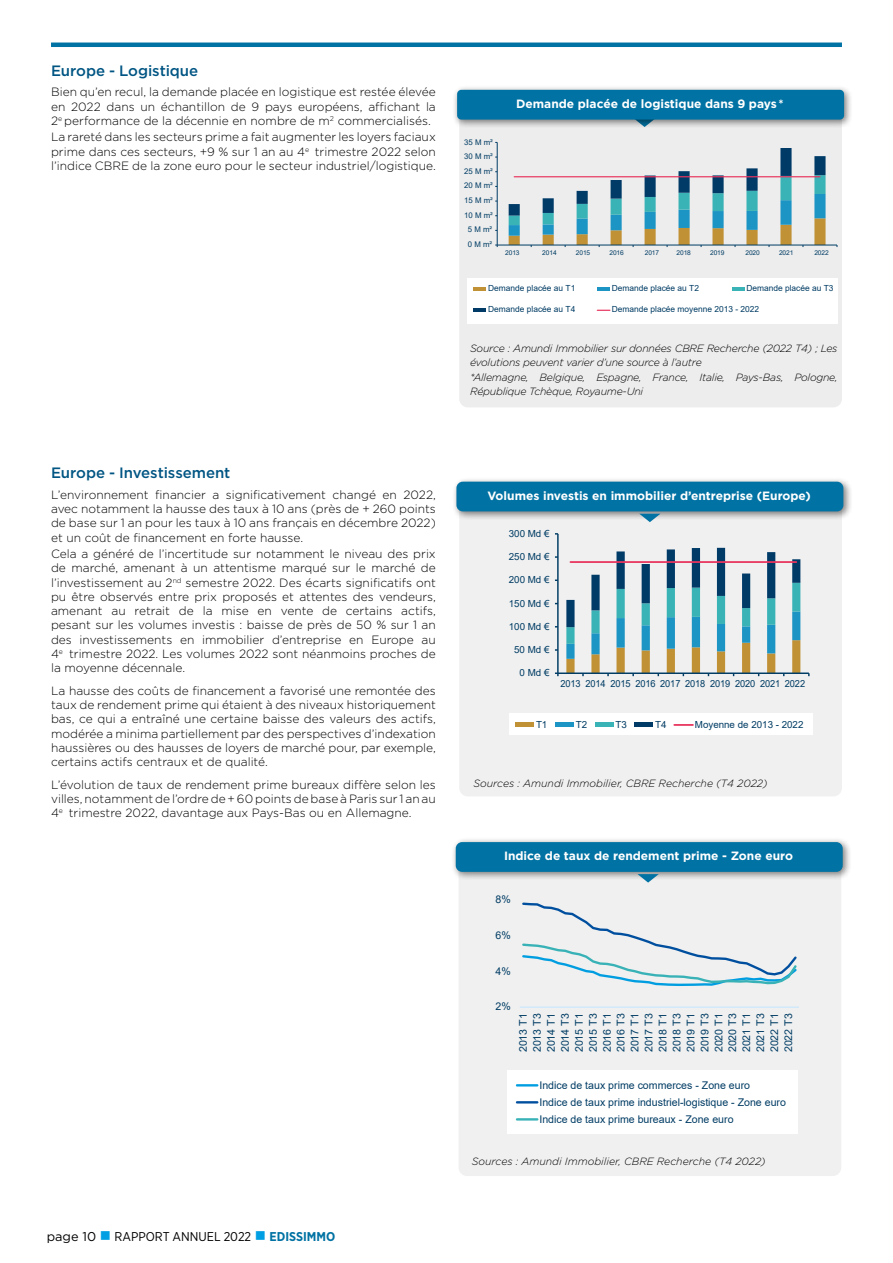
<style>
.page{position:relative;width:893px;height:1263px;background:#fff}
.page>*{position:absolute;margin:0;border:0;box-sizing:border-box;transform-origin:0 0}
.t1{font:500 15px "Gotham";letter-spacing:-.005em;color:#005583}
.t2{font:12.75px "Gotham Narrow";color:#000}
.t3{font:300 12px/14.2px "Gotham";color:#000;text-align:justify}
.t4{font:700 12px "Gotham";color:#fff}
.t5{font:10.65px/14px "Arial";color:#003c64;text-align:justify}
.t6{font:italic 300 10.5px/14.2px "Gotham";letter-spacing:-.02em;color:#000}
.t7{font:italic 300 10.5px "Gotham";color:#000}
.t8{font:9.75px "Arial";color:#003c64}
.t9{font:9.75px "Arial";color:#003c64;scale:.95 1}
.t10{font:8.4px "Arial";color:#003c64}
.t11{font:7.8px "Arial";color:#003c64}
.t12{font:6.6px "Arial";letter-spacing:-.015em;color:#003c64}
.s1{font-family:"Gotham"}
.s2{color:#009fe3}
.s3{font-weight:700;color:#0072a3}
</style>
<div class="page">
<hr style="left:51px;top:43px;width:791px;height:4px;background:#0072a3">
<div style="left:459px;top:109px;width:383px;height:298px;background:#ededed;border-radius:9px"></div>
<div style="left:452px;top:85px;width:401px;height:44px;background:#000;opacity:.5"></div>
<div style="left:457px;top:90px;width:387px;height:30px;background:#0072a3;border-radius:4px"></div>
<div style="left:467px;top:278px;width:371px;height:45px;background:#fff"></div>
<hr style="left:497px;top:142px;width:1px;height:103px;background:#003c64">
<hr style="left:497px;top:245px;width:340px;height:1px;background:#003c64">
<svg style="left:509px;top:148px;width:316px;height:99px"></svg>
<hr style="left:514px;top:176px;width:306px;height:1px;background:#e8345e">
<hr style="left:474px;top:287px;width:12px;height:4px;background:#c19136">
<hr style="left:597px;top:287px;width:13px;height:4px;background:#1c94c4">
<hr style="left:732px;top:287px;width:12px;height:4px;background:#39b3b6">
<svg style="left:474px;top:309px;width:12px;height:3px"></svg>
<svg style="left:597px;top:310px;width:13px;height:1px"></svg>
<div style="left:459px;top:497px;width:383px;height:299px;background:#f0f0f0;border-radius:9px"></div>
<div style="left:509px;top:713px;width:304px;height:22px;background:#fff"></div>
<div style="left:451px;top:476px;width:401px;height:45px;background:#000;opacity:.5"></div>
<div style="left:456px;top:482px;width:387px;height:29px;background:#0072a3;border-radius:6px"></div>
<svg style="left:639px;top:514px;width:21px;height:8px"></svg>
<hr style="left:557px;top:534px;width:2px;height:139px;background:#003c64">
<hr style="left:558px;top:672px;width:251px;height:2px;background:#003c64">
<svg style="left:566px;top:548px;width:234px;height:128px"></svg>
<hr style="left:570px;top:561px;width:226px;height:2px;background:#e8345e">
<div style="left:515px;top:722px;width:19px;height:5px;background:#c19136"></div>
<div style="left:555px;top:722px;width:19px;height:5px;background:#1c94c4"></div>
<div style="left:595px;top:722px;width:18px;height:5px;background:#39b3b6"></div>
<div style="left:634px;top:722px;width:19px;height:5px;background:#003b68"></div>
<svg style="left:674px;top:724px;width:19px;height:2px"></svg>
<div style="left:459px;top:857px;width:382px;height:319px;background:#f0f0f0;border-radius:9px"></div>
<div style="left:507px;top:1069px;width:290px;height:64px;background:#fff"></div>
<div style="left:451px;top:837px;width:401px;height:44px;background:#000;opacity:.5"></div>
<div style="left:456px;top:842px;width:387px;height:30px;background:#0072a3;border-radius:6px"></div>
<svg style="left:637px;top:874px;width:22px;height:8px"></svg>
<hr style="left:520px;top:1007px;width:279px;height:1px;background:#c1e6ff">
<svg style="left:522px;top:902px;width:275px;height:84px"></svg>
<hr style="left:517px;top:1084px;width:20px;height:2px;background:#009ee0">
<hr style="left:517px;top:1101px;width:20px;height:2px;background:#004f9f">
<hr style="left:517px;top:1118px;width:20px;height:2px;background:#38b2b6">
<p class="t1" style="left:51px;top:61px;width:149px">Europe - Logistique</p>
<p class="t3" style="left:51px;top:85px;width:386px">Bien qu’en recul, la demande placée en logistique est restée élevée en 2022 dans un échantillon de 9 pays européens, affichant la 2<sup>e</sup> performance de la décennie en nombre de m<sup>2</sup> commercialisés.</p>
<p class="t3" style="left:51px;top:130px;width:386px">La rareté dans les secteurs prime a fait augmenter les loyers faciaux prime dans ces secteurs, +9 % sur 1 an au 4<sup>e</sup> trimestre 2022 selon l’indice CBRE de la zone euro pour le secteur industriel/logistique.</p>
<p class="t1" style="left:51px;top:463px;width:181px">Europe - Investissement</p>
<p class="t3" style="left:51px;top:487px;width:386px">L’environnement financier a significativement changé en 2022, avec notamment la hausse des taux à 10 ans (près de + 260 points de base sur 1 an pour les taux à 10 ans français en décembre 2022) et un coût de financement en forte hausse.</p>
<p class="t3" style="left:51px;top:546px;width:386px">Cela a généré de l’incertitude sur notamment le niveau des prix de marché, amenant à un attentisme marqué sur le marché de l’investissement au 2<sup>nd</sup> semestre 2022. Des écarts significatifs ont pu être observés entre prix proposés et attentes des vendeurs, amenant au retrait de la mise en vente de certains actifs, pesant sur les volumes investis : baisse de près de 50 % sur 1 an des investissements en immobilier d’entreprise en Europe au 4<sup>e</sup> trimestre 2022. Les volumes 2022 sont néanmoins proches de la moyenne décennale.</p>
<p class="t3" style="left:51px;top:683px;width:386px">La hausse des coûts de financement a favorisé une remontée des taux de rendement prime qui étaient à des niveaux historiquement bas, ce qui a entraîné une certaine baisse des valeurs des actifs, modérée a minima partiellement par des perspectives d’indexation haussières ou des hausses de loyers de marché pour, par exemple, certains actifs centraux et de qualité.</p>
<p class="t3" style="left:51px;top:777px;width:386px">L’évolution de taux de rendement prime bureaux diffère selon les villes, notamment de l’ordre de + 60 points de base à Paris sur 1 an au 4<sup>e</sup> trimestre 2022, davantage aux Pays-Bas ou en Allemagne.</p>
<p class="t2" style="left:47px;top:1228px;width:290px"><span class="s1">page 10</span> <span class="s2">■</span> RAPPORT ANNUEL 2022 <span class="s2">■</span> <span class="s3">EDISSIMMO</span></p>
<p class="t11" style="left:464px;top:136px;width:30px">35 M m²</p>
<p class="t11" style="left:464px;top:151px;width:30px">30 M m²</p>
<p class="t11" style="left:464px;top:166px;width:30px">25 M m²</p>
<p class="t11" style="left:464px;top:180px;width:30px">20 M m²</p>
<p class="t11" style="left:464px;top:195px;width:30px">15 M m²</p>
<p class="t11" style="left:464px;top:210px;width:30px">10 M m²</p>
<p class="t11" style="left:468px;top:224px;width:26px">5Mm²</p>
<p class="t11" style="left:468px;top:239px;width:26px">0Mm²</p>
<p class="t4" style="left:516px;top:96px;width:269px">Demande placée de logistique dans 9 pays *</p>
<p class="t12" style="left:505px;top:248px;width:16px">2013</p>
<p class="t12" style="left:542px;top:248px;width:16px">2014</p>
<p class="t12" style="left:576px;top:248px;width:16px">2015</p>
<p class="t12" style="left:609px;top:248px;width:16px">2016</p>
<p class="t12" style="left:645px;top:248px;width:16px">2017</p>
<p class="t12" style="left:677px;top:248px;width:16px">2018</p>
<p class="t12" style="left:710px;top:248px;width:16px">2019</p>
<p class="t12" style="left:745px;top:248px;width:16px">2020</p>
<p class="t12" style="left:779px;top:248px;width:16px">2021</p>
<p class="t12" style="left:814px;top:248px;width:16px">2022</p>
<p class="t10" style="left:488px;top:282px;width:89px">Demande placée au T1</p>
<p class="t10" style="left:612px;top:282px;width:89px">Demande placée au T2</p>
<p class="t10" style="left:746px;top:282px;width:89px">Demande placée au T3</p>
<p class="t10" style="left:488px;top:304px;width:89px">Demande placée au T4</p>
<p class="t10" style="left:612px;top:304px;width:149px">Demande placée moyenne 2013 - 2022</p>
<p class="t6" style="left:470px;top:341px;width:369px">Source : Amundi Immobilier sur données CBRE Recherche (2022 T4) ; Les évolutions peuvent varier d’une source à l’autre<br>*Allemagne, Belgique, Espagne, France, Italie, Pays-Bas, Pologne, République Tchèque, Royaume-Uni</p>
<p class="t4" style="left:487px;top:488px;width:325px">Volumes investis en immobilier d’entreprise (Europe)</p>
<p class="t8" style="left:509px;top:527px;width:42px">300 Md €</p>
<p class="t8" style="left:509px;top:550px;width:42px">250 Md €</p>
<p class="t8" style="left:509px;top:573px;width:42px">200 Md €</p>
<p class="t8" style="left:509px;top:597px;width:42px">150 Md €</p>
<p class="t8" style="left:509px;top:620px;width:42px">100 Md €</p>
<p class="t8" style="left:514px;top:643px;width:37px">50 Md €</p>
<p class="t8" style="left:520px;top:666px;width:31px">0 Md €</p>
<p class="t9" style="left:560px;top:676px;width:259px">2013 2014 2015 2016 2017 2018 2019 2020 2021 2022</p>
<p class="t8" style="left:536px;top:718px;width:13px">T1</p>
<p class="t8" style="left:576px;top:718px;width:13px">T2</p>
<p class="t8" style="left:615px;top:718px;width:13px">T3</p>
<p class="t8" style="left:655px;top:718px;width:13px">T4</p>
<p class="t8" style="left:695px;top:718px;width:110px">Moyenne de 2013 - 2022</p>
<p class="t7" style="left:473px;top:776px;width:296px">Sources : Amundi Immobilier, CBRE Recherche (T4 2022)</p>
<p class="t4" style="left:504px;top:848px;width:290px">Indice de taux de rendement prime - Zone euro</p>
<p class="t5" style="left:495px;top:892px;width:17px">8%</p>
<p class="t5" style="left:495px;top:928px;width:17px">6%</p>
<p class="t5" style="left:495px;top:964px;width:17px">4%</p>
<p class="t5" style="left:495px;top:1000px;width:17px">2%</p>
<p class="t5" style="left:516px;top:1052px;width:40px;rotate:-90deg">2013 T1<br>2013 T3<br>2014 T1<br>2014 T3<br>2015 T1<br>2015 T3<br>2016 T1<br>2016 T3<br>2017 T1<br>2017 T3<br>2018 T1<br>2018 T3<br>2019 T1<br>2019 T3<br>2020 T1<br>2020 T3<br>2021 T1<br>2021 T3<br>2022 T1<br>2022 T3</p>
<p class="t5" style="left:539px;top:1076px;width:248px;line-height:17.1px;text-align:left">Indice de taux prime commerces - Zone euro<br>Indice de taux prime industriel-logistique - Zone euro<br>Indice de taux prime bureaux - Zone euro</p>
<p class="t7" style="left:472px;top:1155px;width:296px">Sources : Amundi Immobilier, CBRE Recherche (T4 2022)</p>
</div>
